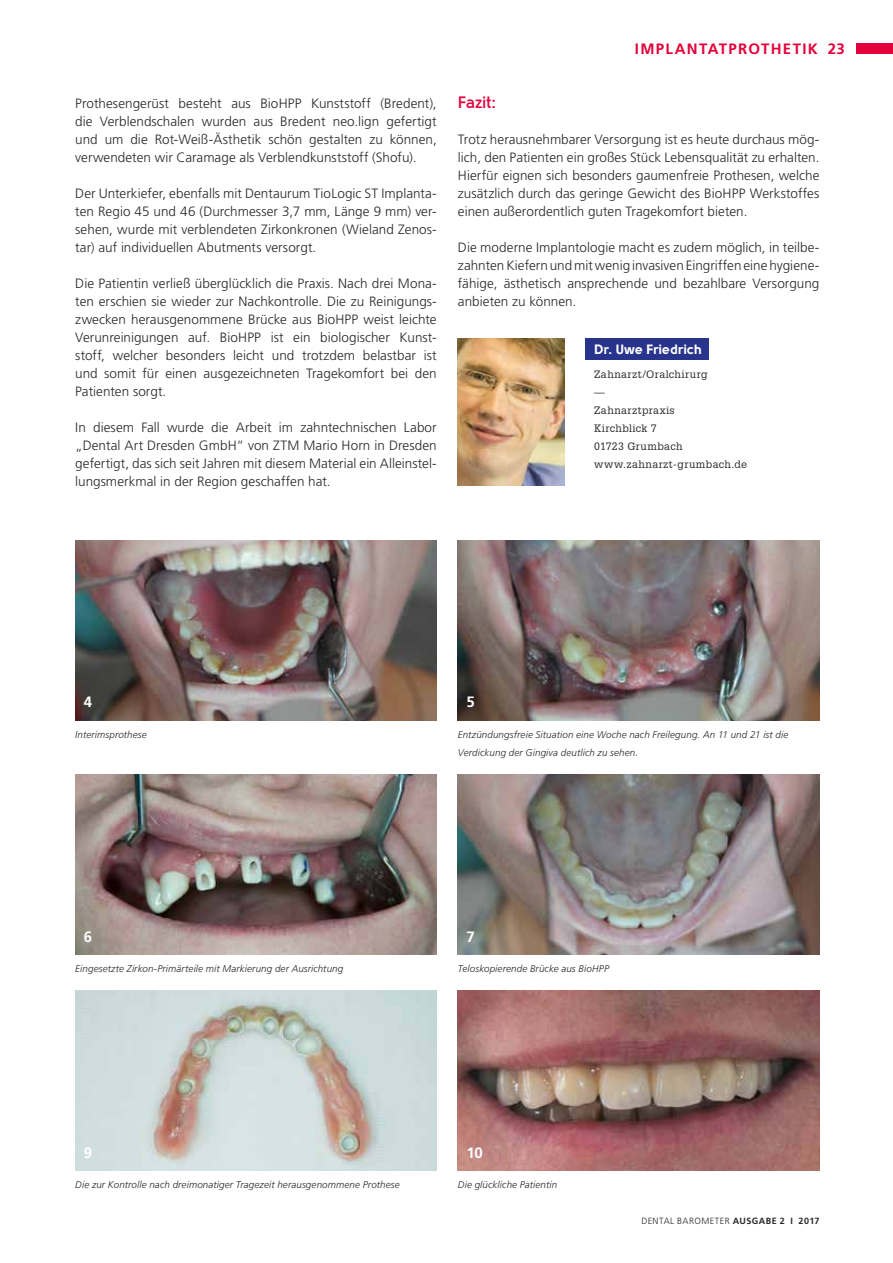
<style>
.page{position:relative;width:893px;height:1263px;background:#fff}
.page>*{position:absolute;margin:0;border:0;box-sizing:border-box;transform-origin:0 0}
.t1{font:700 16.5px "Solomon";letter-spacing:-.005em;color:#e4003a}
.t2{font:700 15px "Frutiger LT Std";letter-spacing:.085em;color:#e4003a}
.t3{font:700 15px "Frutiger LT Std";color:#fff}
.t4{font:300 13.5px/18px "Frutiger LT Std";letter-spacing:.005em;color:#282827;text-align:justify}
.t5{font:900 13.5px "Solomon";color:#fff}
.t6{font:10.5px/18px "Glypha LT Std";letter-spacing:.045em;color:#282827}
.t7{font:italic 300 9.75px/18px "Frutiger LT Std";letter-spacing:.015em;color:#282827}
.t8{font:300 9px "Frutiger LT Std";letter-spacing:.055em;color:#282827}
.s1{font-weight:700}
</style>
<div class="page">
<div style="left:856px;top:44px;width:37px;height:10px;background:#e4003a"></div>
<img style="left:458px;top:338px;width:106px;height:148px">
<div style="left:585px;top:338px;width:124px;height:22px;background:#28348b"></div>
<img style="left:458px;top:990px;width:361px;height:180px">
<img style="left:458px;top:540px;width:361px;height:180px">
<img style="left:458px;top:774px;width:361px;height:180px">
<img style="left:75px;top:990px;width:362px;height:180px">
<img style="left:75px;top:774px;width:362px;height:180px">
<img style="left:75px;top:540px;width:362px;height:180px">
<p class="t4" style="left:75px;top:95px;width:363px">Prothesengerüst besteht aus BioHPP Kunststoff (Bredent), die Verblendschalen wurden aus Bredent neo.lign gefertigt und um die Rot-Weiß-Ästhetik schön gestalten zu können, verwendeten wir Caramage als Verblendkunststoff (Shofu).</p>
<p class="t4" style="left:75px;top:185px;width:363px">Der Unterkiefer, ebenfalls mit Dentaurum TioLogic ST Implanta&shy;ten Regio 45 und 46 (Durchmesser 3,7 mm, Länge 9 mm) ver&shy;sehen, wurde mit verblendeten Zirkonkronen (Wieland Zenos&shy;tar) auf individuellen Abutments versorgt.</p>
<p class="t4" style="left:75px;top:275px;width:363px">Die Patientin verließ überglücklich die Praxis. Nach drei Mona&shy;ten erschien sie wieder zur Nachkontrolle. Die zu Reinigungs&shy;zwecken herausgenommene Brücke aus BioHPP weist leichte Verunreinigungen auf. BioHPP ist ein biologischer Kunst&shy;stoff, welcher besonders leicht und trotzdem belastbar ist und somit für einen ausgezeichneten Tragekomfort bei den Patienten sorgt.</p>
<p class="t4" style="left:75px;top:418px;width:363px">In diesem Fall wurde die Arbeit im zahntechnischen Labor „Dental Art Dresden GmbH“ von ZTM Mario Horn in Dresden gefertigt, das sich seit Jahren mit diesem Material ein Alleinstel&shy;lungsmerkmal in der Region geschaffen hat.</p>
<p class="t2" style="left:635px;top:40px;width:211px">IMPLANTATPROTHETIK 23</p>
<p class="t1" style="left:458px;top:93px;width:40px">Fazit:</p>
<p class="t4" style="left:458px;top:131px;width:363px">Trotz herausnehmbarer Versorgung ist es heute durchaus mög&shy;lich, den Patienten ein großes Stück Lebensqualität zu erhalten.<br>Hierfür eignen sich besonders gaumenfreie Prothesen, welche zusätzlich durch das geringe Gewicht des BioHPP Werkstoffes einen außerordentlich guten Tragekomfort bieten.</p>
<p class="t4" style="left:458px;top:239px;width:363px">Die moderne Implantologie macht es zudem möglich, in teilbe&shy;zahnten Kiefern und mit wenig invasiven Eingriffen eine hygiene&shy;fähige, ästhetisch ansprechende und bezahlbare Versorgung anbieten zu können.</p>
<p class="t5" style="left:594px;top:341px;width:110px">Dr. Uwe Friedrich</p>
<p class="t6" style="left:594px;top:365px;width:154px">Zahnarzt/Oralchirurg<br>—<br>Zahnarztpraxis<br>Kirchblick 7<br>01723 Grumbach www.zahnarzt-grumbach.de</p>
<p class="t3" style="left:84px;top:693px;width:10px">4</p>
<p class="t3" style="left:466px;top:693px;width:10px">5</p>
<p class="t7" style="left:75px;top:726px;width:73px">Interimsprothese</p>
<p class="t7" style="left:458px;top:726px;width:332px">Entzündungsfreie Situation eine Woche nach Freilegung. An 11 und 21 ist die<br>Verdickung der Gingiva deutlich zu sehen.</p>
<p class="t3" style="left:84px;top:927px;width:10px">6</p>
<p class="t3" style="left:466px;top:927px;width:10px">7</p>
<p class="t7" style="left:75px;top:960px;width:270px">Eingesetzte Zirkon-Primärteile mit Markierung der Ausrichtung</p>
<p class="t7" style="left:458px;top:960px;width:152px">Teloskopierende Brücke aus BioHPP</p>
<p class="t3" style="left:84px;top:1144px;width:10px">9</p>
<p class="t3" style="left:466px;top:1144px;width:18px">10</p>
<p class="t7" style="left:75px;top:1176px;width:326px">Die zur Kontrolle nach dreimonatiger Tragezeit herausgenommene Prothese</p>
<p class="t7" style="left:458px;top:1176px;width:101px">Die glückliche Patientin</p>
<p class="t8" style="left:641px;top:1216px;width:180px">DENTAL BAROMETER <span class="s1">AUSGABE 2 I 2017</span></p>
</div>
